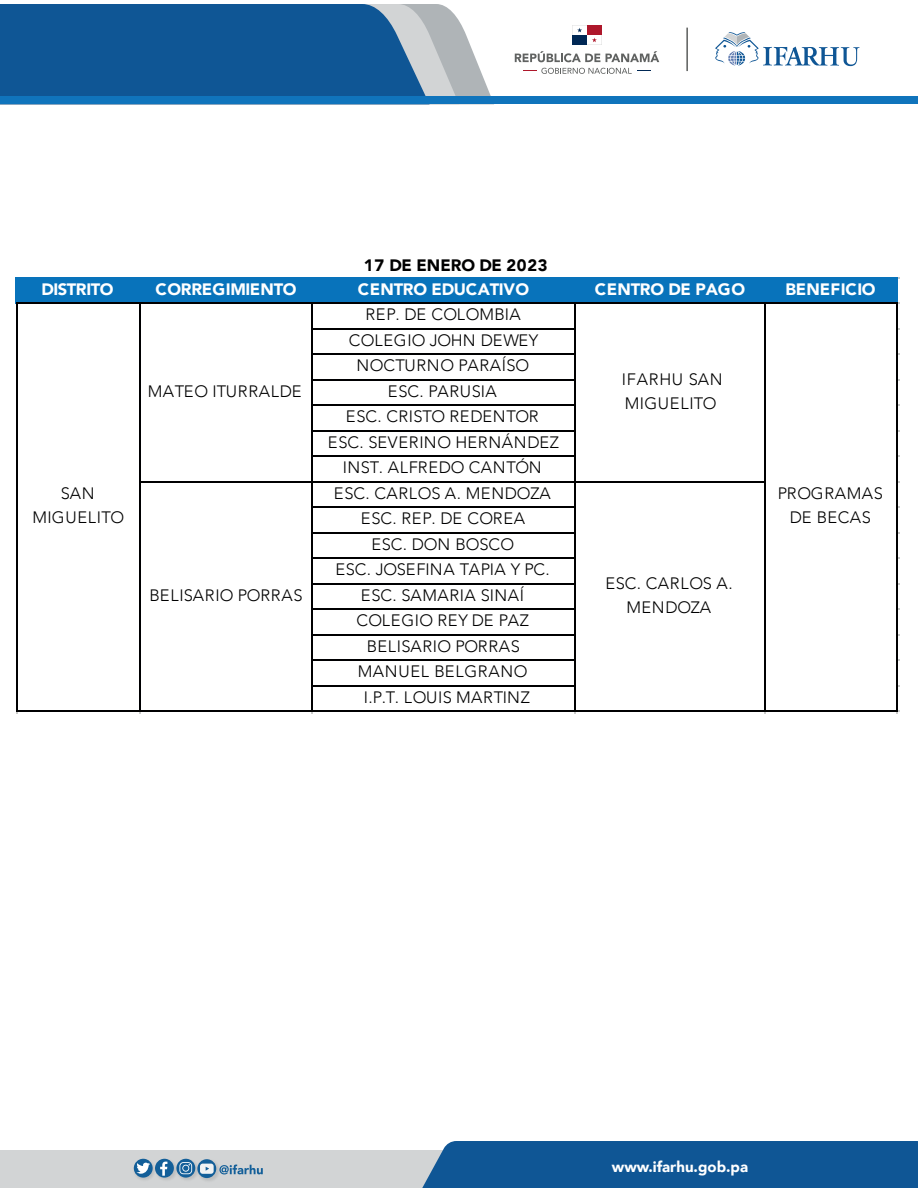
<style>
.page{position:relative;width:918px;height:1188px;background:#fff}
.page>*{position:absolute;margin:0;border:0;box-sizing:border-box;transform-origin:0 0}
.t1{font:300 16.5px/25.5px "Avenir";letter-spacing:.04em;color:#000001;text-align:center}
.t2{font:900 16.5px "Avenir";letter-spacing:-.01em;color:#fff}
.t3{font:900 16.5px "Avenir";letter-spacing:.005em;color:#000001}
.t4{font:900 16.5px "Avenir";letter-spacing:-.03em;color:#fff}
.t5{font:900 15px "Avenir";color:#fff}
</style>
<div class="page">
<svg style="left:459px;top:21px;width:35px;height:76px"></svg>
<svg style="left:430px;top:4px;width:29px;height:93px;background:#babfc2"></svg>
<svg style="left:0;top:4px;width:430px;height:93px;background:#1b5d99"></svg>
<div style="left:0;top:97px;width:918px;height:7px;background:#1074bc"></div>
<div style="left:0;top:1150px;width:486px;height:38px;background:#d2d4d5"></div>
<div style="left:422px;top:1141px;width:496px;height:47px;background:#0f5695"></div>
<svg style="left:515px;top:51px;width:85px;height:11px"></svg>
<svg style="left:606px;top:51px;width:53px;height:11px"></svg>
<svg style="left:523px;top:68px;width:127px;height:6px"></svg>
<svg style="left:572px;top:25px;width:30px;height:20px"></svg>
<svg style="left:715px;top:32px;width:144px;height:34px"></svg>
<hr style="left:686px;top:28px;width:2px;height:43px;background:#606261">
<img style="left:181px;top:1158px;width:15px;height:22px">
<svg style="left:176px;top:1159px;width:19px;height:19px"></svg>
<svg style="left:179px;top:1162px;width:13px;height:12px"></svg>
<img style="left:158px;top:1158px;width:21px;height:22px">
<svg style="left:155px;top:1159px;width:19px;height:19px"></svg>
<svg style="left:160px;top:1162px;width:7px;height:14px"></svg>
<img style="left:133px;top:1158px;width:25px;height:22px">
<svg style="left:134px;top:1159px;width:19px;height:19px"></svg>
<svg style="left:136px;top:1163px;width:15px;height:11px"></svg>
<img style="left:196px;top:1159px;width:23px;height:22px">
<svg style="left:197px;top:1159px;width:19px;height:19px"></svg>
<div style="left:200px;top:1164px;width:14px;height:10px;background:#f0f2f3;border-radius:3px"></div>
<svg style="left:219px;top:1165px;width:44px;height:9px"></svg>
<div style="left:16px;top:277px;width:882px;height:27px;background:#0873bb"></div>
<hr style="left:17px;top:302px;width:881px;height:2px;background:#000001">
<hr style="left:313px;top:328px;width:262px;height:1px;background:#000001">
<hr style="left:313px;top:353px;width:262px;height:2px;background:#000001">
<hr style="left:313px;top:379px;width:262px;height:1px;background:#000001">
<hr style="left:313px;top:404px;width:262px;height:2px;background:#000001">
<hr style="left:313px;top:430px;width:262px;height:1px;background:#000001">
<hr style="left:313px;top:455px;width:262px;height:2px;background:#000001">
<hr style="left:140px;top:481px;width:626px;height:1px;background:#000001">
<hr style="left:313px;top:506px;width:262px;height:2px;background:#000001">
<hr style="left:313px;top:532px;width:262px;height:1px;background:#000001">
<hr style="left:313px;top:557px;width:262px;height:2px;background:#000001">
<hr style="left:313px;top:583px;width:262px;height:1px;background:#000001">
<hr style="left:313px;top:608px;width:262px;height:2px;background:#000001">
<hr style="left:313px;top:634px;width:262px;height:1px;background:#000001">
<hr style="left:313px;top:659px;width:262px;height:2px;background:#000001">
<hr style="left:313px;top:685px;width:262px;height:1px;background:#000001">
<hr style="left:16px;top:302px;width:1px;height:410px;background:#000001">
<hr style="left:139px;top:304px;width:1px;height:408px;background:#000001">
<hr style="left:311px;top:304px;width:2px;height:408px;background:#000001">
<hr style="left:574px;top:304px;width:1px;height:408px;background:#000001">
<hr style="left:764px;top:304px;width:2px;height:408px;background:#000001">
<hr style="left:17px;top:710px;width:881px;height:2px;background:#000001">
<hr style="left:896px;top:304px;width:2px;height:408px;background:#000001">
<p class="t3" style="left:364px;top:251px;width:185px">17 DE ENERO DE 2023</p>
<p class="t4" style="left:41px;top:275px;width:74px">DISTRITO</p>
<p class="t2" style="left:155px;top:275px;width:143px">CORREGIMIENTO</p>
<p class="t2" style="left:358px;top:275px;width:173px">CENTRO EDUCATIVO</p>
<p class="t2" style="left:595px;top:275px;width:152px">CENTRO DE PAGO</p>
<p class="t2" style="left:785px;top:275px;width:92px">BENEFICIO</p>
<p class="t1" style="left:328px;top:302px;width:233px">REP. DE COLOMBIA<br>COLEGIO JOHN DEWEY<br>NOCTURNO PARAÍSO<br>ESC. PARUSIA<br>ESC. CRISTO REDENTOR<br>ESC. SEVERINO HERNÁNDEZ<br>INST. ALFREDO CANTÓN<br>ESC. CARLOS A. MENDOZA<br>ESC. REP. DE COREA<br>ESC. DON BOSCO<br>ESC. JOSEFINA TAPIA Y PC.<br>ESC. SAMARIA SINAÍ<br>COLEGIO REY DE PAZ<br>BELISARIO PORRAS<br>MANUEL BELGRANO<br>I.P.T. LOUIS MARTINZ</p>
<p class="t1" style="left:622px;top:367px;width:102px;line-height:24px;text-align:left">IFARHU SAN<br>MIGUELITO</p>
<p class="t1" style="left:148px;top:378px;width:155px">MATEO ITURRALDE</p>
<p class="t1" style="left:32px;top:481px;width:93px;line-height:24px">SAN<br>MIGUELITO</p>
<p class="t1" style="left:778px;top:481px;width:107px;line-height:24.2px">PROGRAMAS<br>DE BECAS</p>
<p class="t1" style="left:605px;top:571px;width:129px;line-height:24px">ESC. CARLOS A.<br>MENDOZA</p>
<p class="t1" style="left:149px;top:582px;width:155px">BELISARIO PORRAS</p>
<p class="t5" style="left:612px;top:1154px;width:138px">www.ifarhu.gob.pa</p>
</div>
